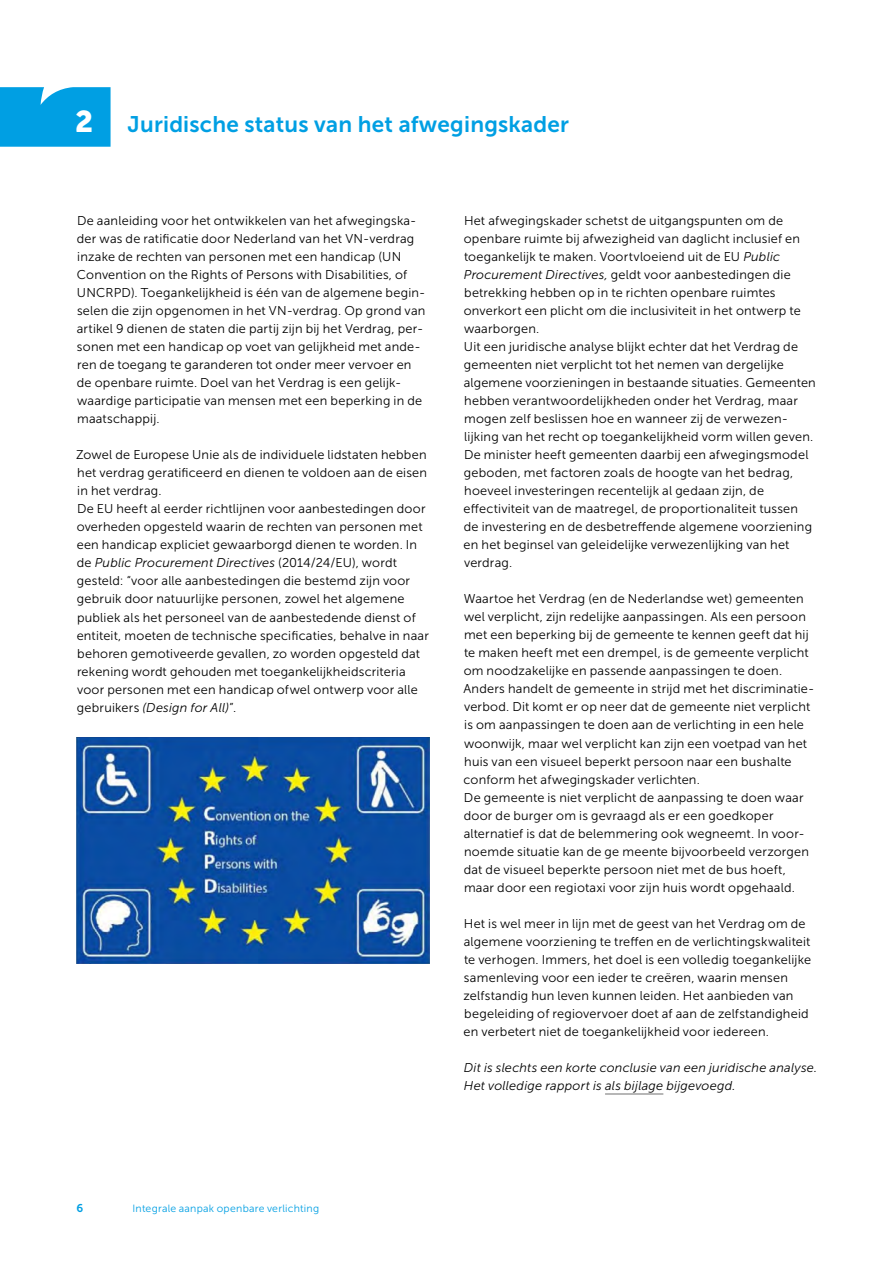
<style>
.page{position:relative;width:893px;height:1263px;background:#fff}
.page>*{position:absolute;margin:0;border:0;box-sizing:border-box;transform-origin:0 0}
.CROW_Hfdstk__1{font:22.5px "Museo Sans 700";letter-spacing:.01em;color:#009fe3}
.CROW_Broodtekst{font:12.75px/18px "Museo Sans 300";letter-spacing:.015em;color:#000}
.CROW_Broodtekst-2{font:italic 12.75px/18px "Museo Sans 300";letter-spacing:.015em;color:#000}
.t1{font:11.25px "Museo Sans 700";color:#009fe3}
.t2{font:10.5px "Museo Sans 300";letter-spacing:.025em;color:#009fe3}
.s1{font-family:"Museo Sans 900";font-size:30px;color:#fff}
.s2{font-style:italic}
</style>
<div class="page">
<div style="left:0;top:87px;width:111px;height:60px;background:#009fe3"></div>
<img style="left:77px;top:737px;width:352px;height:226px">
<hr style="left:605px;top:1094px;width:58px;height:1px;background:#706f6f">
<h1 class="CROW_Hfdstk__1" style="left:75px;top:112px;width:495px"><span class="s1">2</span> Juridische status van het afwegingskader</h1>
<p class="CROW_Broodtekst" style="left:77px;top:212px;width:350px">De aanleiding voor het ontwikkelen van het afwegingska&shy;der was de ratificatie door Nederland van het VN-verdrag inzake de rechten van personen met een handicap (UN Convention on the Rights of Persons with Disabilities, of UNCRPD). Toegankelijkheid is één van de algemene begin&shy;selen die zijn opgenomen in het VN-verdrag. Op grond van artikel 9 dienen de staten die partij zijn bij het Verdrag, per&shy;sonen met een handicap op voet van gelijkheid met ande&shy;ren de toegang te garanderen tot onder meer vervoer en de openbare ruimte. Doel van het Verdrag is een gelijk&shy;waardige participatie van mensen met een beperking in de maatschappij.</p>
<p class="CROW_Broodtekst" style="left:76px;top:446px;width:353px;text-align:justify">Zowel de Europese Unie als de individuele lidstaten hebben het verdrag geratificeerd en dienen te voldoen aan de eisen in het verdrag.</p>
<p class="CROW_Broodtekst" style="left:77px;top:500px;width:354px">De EU heeft al eerder richtlijnen voor aanbestedingen door overheden opgesteld waarin de rechten van personen met een handicap expliciet gewaarborgd dienen te worden. In de <span class="s2">Public Procurement Directives</span> (2014/24/EU), wordt gesteld: “voor alle aanbestedingen die bestemd zijn voor gebruik door natuurlijke personen, zowel het algemene publiek als het personeel van de aanbestedende dienst of entiteit, moeten de technische specificaties, behalve in naar behoren gemotiveerde gevallen, zo worden opgesteld dat rekening wordt gehouden met toegankelijkheidscriteria voor personen met een handicap ofwel ontwerp voor alle gebruikers <span class="s2">(Design for All)</span>”.</p>
<p class="CROW_Broodtekst" style="left:464px;top:212px;width:339px">Het afwegingskader schetst de uitgangspunten om de openbare ruimte bij afwezigheid van daglicht inclusief en toegankelijk te maken. Voortvloeiend uit de EU <span class="s2">Public Procurement Directives,</span> geldt voor aanbestedingen die betrekking hebben op in te richten openbare ruimtes onverkort een plicht om die inclusiviteit in het ontwerp te waarborgen.</p>
<p class="CROW_Broodtekst" style="left:464px;top:338px;width:354px">Uit een juridische analyse blijkt echter dat het Verdrag de gemeenten niet verplicht tot het nemen van dergelijke algemene voorzieningen in bestaande situaties. Gemeenten hebben verantwoordelijkheden onder het Verdrag, maar mogen zelf beslissen hoe en wanneer zij de verwezen&shy;lijking van het recht op toegankelijkheid vorm willen geven.<br>De minister heeft gemeenten daarbij een afwegingsmodel geboden, met factoren zoals de hoogte van het bedrag, hoeveel investeringen recentelijk al gedaan zijn, de effectiviteit van de maatregel, de proportionaliteit tussen de investering en de desbetreffende algemene voorziening en het beginsel van geleidelijke verwezenlijking van het verdrag.</p>
<p class="CROW_Broodtekst" style="left:463px;top:590px;width:353px">Waartoe het Verdrag (en de Nederlandse wet) gemeenten wel verplicht, zijn redelijke aanpassingen. Als een persoon met een beperking bij de gemeente te kennen geeft dat hij te maken heeft met een drempel, is de gemeente verplicht om noodzakelijke en passende aanpassingen te doen.<br>Anders handelt de gemeente in strijd met het discriminatie&shy;verbod. Dit komt er op neer dat de gemeente niet verplicht is om aanpassingen te doen aan de verlichting in een hele woonwijk, maar wel verplicht kan zijn een voetpad van het huis van een visueel beperkt persoon naar een bushalte conform het afwegingskader verlichten.</p>
<p class="CROW_Broodtekst" style="left:464px;top:788px;width:347px">De gemeente is niet verplicht de aanpassing te doen waar door de burger om is gevraagd als er een goedkoper alternatief is dat de belemmering ook wegneemt. In voor&shy;noemde situatie kan de ge meente bijvoorbeeld verzorgen dat de visueel beperkte persoon niet met de bus hoeft, maar door een regiotaxi voor zijn huis wordt opgehaald.</p>
<p class="CROW_Broodtekst" style="left:463px;top:914px;width:349px">Het is wel meer in lijn met de geest van het Verdrag om de algemene voorziening te treffen en de verlichtingskwaliteit te verhogen. Immers, het doel is een volledig toegankelijke samenleving voor een ieder te creëren, waarin mensen zelfstandig hun leven kunnen leiden. Het aanbieden van begeleiding of regiovervoer doet af aan de zelfstandigheid en verbetert niet de toegankelijkheid voor iedereen.</p>
<p class="CROW_Broodtekst-2" style="left:464px;top:1058px;width:355px">Dit is slechts een korte conclusie van een juridische analyse.<br>Het volledige rapport is als bijlage bijgevoegd.</p>
<p class="t1" style="left:77px;top:1202px;width:8px">6</p>
<p class="t2" style="left:133px;top:1203px;width:188px">Integrale aanpak openbare verlichting</p>
</div>
